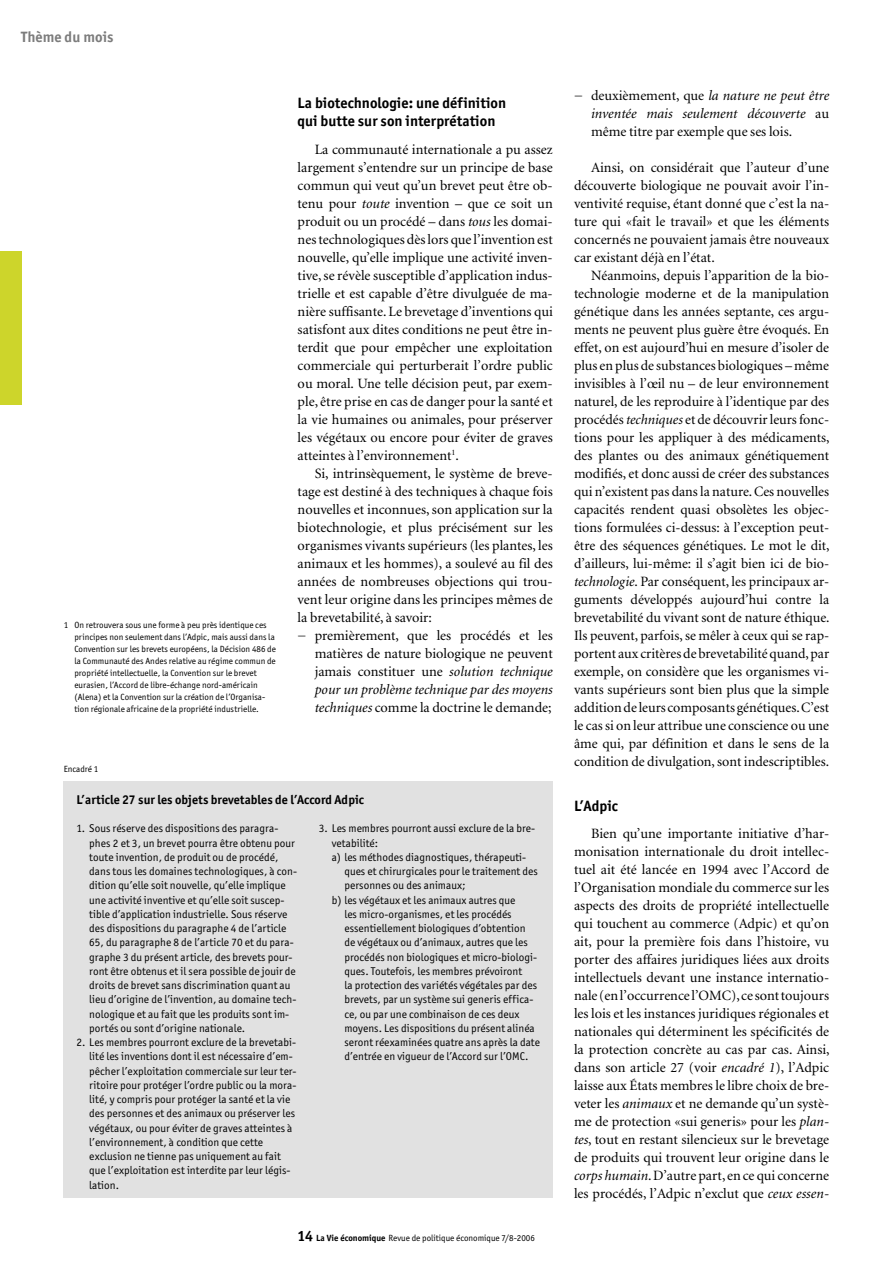
<style>
.page{position:relative;width:893px;height:1263px;background:#fff}
.page>*{position:absolute;margin:0;border:0;box-sizing:border-box;transform-origin:0 0}
._04_Zwischentitel_1{font:700 15px/18px "Officina San ITC";letter-spacing:.005em;color:#000}
.Rubriktitel_links{font:700 15px "Officina San ITC";letter-spacing:.005em;color:#7c7c7c}
._03_Grundschrift{font:14.25px/18px "Minion";color:#000;text-align:justify}
._10_Kasten-Titel{font:700 12.75px "Officina San ITC";letter-spacing:.005em;color:#000}
._12_Kasten-Text{font:11.25px/14.2px "Officina San ITC";letter-spacing:.005em;color:#000}
._09_Fussnote{font:9px/12px "Officina San ITC";letter-spacing:.005em;color:#000}
._06_Abbildungen{font:9px "Officina San ITC";color:#000}
.s1{font-style:italic}
.s2{font-weight:700;font-size:15px}
.s3{font-weight:700}
</style>
<div class="page">
<div style="left:0;top:252px;width:21px;height:153px;background:#cdd52b"></div>
<div style="left:64px;top:781px;width:489px;height:416px;background:#e1e1e1"></div>
<p class="Rubriktitel_links" style="left:21px;top:27px;width:94px">Thème du mois</p>
<p class="_09_Fussnote" style="left:74px;top:618px;width:203px;text-indent:-11px">1 On retrouvera sous une forme à peu près identique ces principes non seulement dans l’Adpic, mais aussi dans la Convention sur les brevets européens, la Décision 486 de la Communauté des Andes relative au régime commun de propriété intellectuelle, la Convention sur le brevet eurasien, l’Accord de libre-échange nord-américain (Alena) et la Convention sur la création de l’Organisa&shy;tion régionale africaine de la propriété industrielle.</p>
<p class="_04_Zwischentitel_1" style="left:298px;top:94px;width:210px">La biotechnologie: une définition qui butte sur son interprétation</p>
<p class="_03_Grundschrift" style="left:298px;top:140px;width:257px;text-indent:17px">La communauté internationale a pu assez largement s’entendre sur un principe de base commun qui veut qu’un brevet peut être ob&shy;tenu pour <span class="s1">toute</span> invention – que ce soit un produit ou un procédé – dans <span class="s1">tous</span> les domai&shy;nes technologiques dès lors que l’invention est nouvelle, qu’elle implique une activité inven&shy;tive, se révèle susceptible d’application indus&shy;trielle et est capable d’être divulguée de ma&shy;nière suffisante. Le brevetage d’inventions qui satisfont aux dites conditions ne peut être in&shy;terdit que pour empêcher une exploitation commerciale qui perturberait l’ordre public ou moral. Une telle décision peut, par exem&shy;ple, être prise en cas de danger pour la santé et la vie humaines ou animales, pour préserver les végétaux ou encore pour éviter de graves atteintes à l’environnement<sup>1</sup>.</p>
<p class="_03_Grundschrift" style="left:298px;top:464px;width:257px;text-indent:17px">Si, intrinsèquement, le système de breve&shy;tage est destiné à des techniques à chaque fois nouvelles et inconnues, son application sur la biotechnologie, et plus précisément sur les organismes vivants supérieurs (les plantes, les animaux et les hommes), a soulevé au fil des années de nombreuses objections qui trou&shy;vent leur origine dans les principes mêmes de la brevetabilité, à savoir:</p>
<p class="_03_Grundschrift" style="left:315px;top:626px;width:240px;text-indent:-17px">− premièrement, que les procédés et les matières de nature biologique ne peuvent jamais constituer une <span class="s1">solution technique pour un problème technique par des moyens techniques</span> comme la doctrine le demande;</p>
<p class="_06_Abbildungen" style="left:64px;top:764px;width:36px">Encadré 1</p>
<p class="_10_Kasten-Titel" style="left:77px;top:792px;width:289px">L’article 27 sur les objets brevetables de l’Accord Adpic</p>
<p class="_12_Kasten-Text" style="left:89px;top:821px;width:209px;text-indent:-13px">1. Sous réserve des dispositions des paragra&shy;phes 2 et 3, un brevet pourra être obtenu pour toute invention, de produit ou de procédé, dans tous les domaines technologiques, à con&shy;dition qu’elle soit nouvelle, qu’elle implique une activité inventive et qu’elle soit suscep&shy;tible d’application industrielle. Sous réserve des dispositions du paragraphe 4 de l’article 65, du paragraphe 8 de l’article 70 et du para&shy;graphe 3 du présent article, des brevets pour&shy;ront être obtenus et il sera possible de jouir de droits de brevet sans discrimination quant au lieu d’origine de l’invention, au domaine tech&shy;nologique et au fait que les produits sont im&shy;portés ou sont d’origine nationale.</p>
<p class="_12_Kasten-Text" style="left:89px;top:1035px;width:209px;text-indent:-13px">2. Les membres pourront exclure de la brevetabi&shy;lité les inventions dont il est nécessaire d’em&shy;pêcher l’exploitation commerciale sur leur ter&shy;ritoire pour protéger l’ordre public ou la mora&shy;lité, y compris pour protéger la santé et la vie des personnes et des animaux ou préserver les végétaux, ou pour éviter de graves atteintes à l’environnement, à condition que cette exclusion ne tienne pas uniquement au fait que l’exploitation est interdite par leur légis&shy;lation.</p>
<p class="_12_Kasten-Text" style="left:332px;top:821px;width:205px;text-indent:-13px">3. Les membres pourront aussi exclure de la bre&shy;vetabilité:</p>
<p class="_12_Kasten-Text" style="left:344px;top:850px;width:195px;text-indent:-13px">a) les méthodes diagnostiques, thérapeuti&shy;ques et chirurgicales pour le traitement des personnes ou des animaux;</p>
<p class="_12_Kasten-Text" style="left:344px;top:893px;width:197px;text-indent:-13px">b) les végétaux et les animaux autres que<br>les micro-organismes, et les procédés essentiellement biologiques d’obtention<br>de végétaux ou d’animaux, autres que les procédés non biologiques et micro-biologi&shy;ques. Toutefois, les membres prévoiront<br>la protection des variétés végétales par des brevets, par un système sui generis effica&shy;ce, ou par une combinaison de ces deux moyens. Les dispositions du présent alinéa seront réexaminées quatre ans après la date d’entrée en vigueur de l’Accord sur l’OMC.</p>
<p class="_09_Fussnote" style="left:298px;top:1232px;width:239px"><span class="s2">14</span> <span class="s3">La Vie économique</span> Revue de politique économique 7/8-2006</p>
<p class="_03_Grundschrift" style="left:591px;top:86px;width:240px;text-indent:-17px">− deuxièmement, que <span class="s1">la nature ne peut être inventée mais seulement découverte</span> au même titre par exemple que ses lois.</p>
<p class="_03_Grundschrift" style="left:574px;top:158px;width:257px;text-indent:17px">Ainsi, on considérait que l’auteur d’une découverte biologique ne pouvait avoir l’in&shy;ventivité requise, étant donné que c’est la na&shy;ture qui «fait le travail» et que les éléments concernés ne pouvaient jamais être nouveaux car existant déjà en l’état.</p>
<p class="_03_Grundschrift" style="left:574px;top:266px;width:257px;text-indent:17px">Néanmoins, depuis l’apparition de la bio&shy;technologie moderne et de la manipulation génétique dans les années septante, ces argu&shy;ments ne peuvent plus guère être évoqués. En effet, on est aujourd’hui en mesure d’isoler de plus en plus de substances biologiques – même invisibles à l’œil nu – de leur environnement naturel, de les reproduire à l’identique par des procédés <span class="s1">techniques</span> et de découvrir leurs fonc&shy;tions pour les appliquer à des médicaments, des plantes ou des animaux génétiquement modifiés, et donc aussi de créer des substances qui n’existent pas dans la nature. Ces nouvelles capacités rendent quasi obsolètes les objec&shy;tions formulées ci-dessus: à l’exception peut&shy;être des séquences génétiques. Le mot le dit, d’ailleurs, lui-même: il s’agit bien ici de bio&shy;<span class="s1">technologie</span>. Par conséquent, les principaux ar&shy;guments développés aujourd’hui contre la brevetabilité du vivant sont de nature éthique.<br>Ils peuvent, parfois, se mêler à ceux qui se rap&shy;portent aux critères de brevetabilité quand, par exemple, on considère que les organismes vi&shy;vants supérieurs sont bien plus que la simple addition de leurs composants génétiques. C’est le cas si on leur attribue une conscience ou une âme qui, par définition et dans le sens de la condition de divulgation, sont indescriptibles.</p>
<p class="_04_Zwischentitel_1" style="left:574px;top:796px;width:45px">L’Adpic</p>
<p class="_03_Grundschrift" style="left:574px;top:824px;width:257px;text-indent:17px">Bien qu’une importante initiative d’har&shy;monisation internationale du droit intellec&shy;tuel ait été lancée en 1994 avec l’Accord de l’Organisation mondiale du commerce sur les aspects des droits de propriété intellectuelle qui touchent au commerce (Adpic) et qu’on ait, pour la première fois dans l’histoire, vu porter des affaires juridiques liées aux droits intellectuels devant une instance internatio&shy;nale (en l’occurrence l’OMC), ce sont toujours les lois et les instances juridiques régionales et nationales qui déterminent les spécificités de la protection concrète au cas par cas. Ainsi, dans son article 27 (voir <span class="s1">encadré 1</span>), l’Adpic laisse aux États membres le libre choix de bre&shy;veter les <span class="s1">animaux</span> et ne demande qu’un systè&shy;me de protection «sui generis» pour les <span class="s1">plan&shy;tes</span>, tout en restant silencieux sur le brevetage de produits qui trouvent leur origine dans le <span class="s1">corps humain</span>. D’autre part, en ce qui concerne les procédés, l’Adpic n’exclut que <span class="s1">ceux essen-</span></p>
</div>
